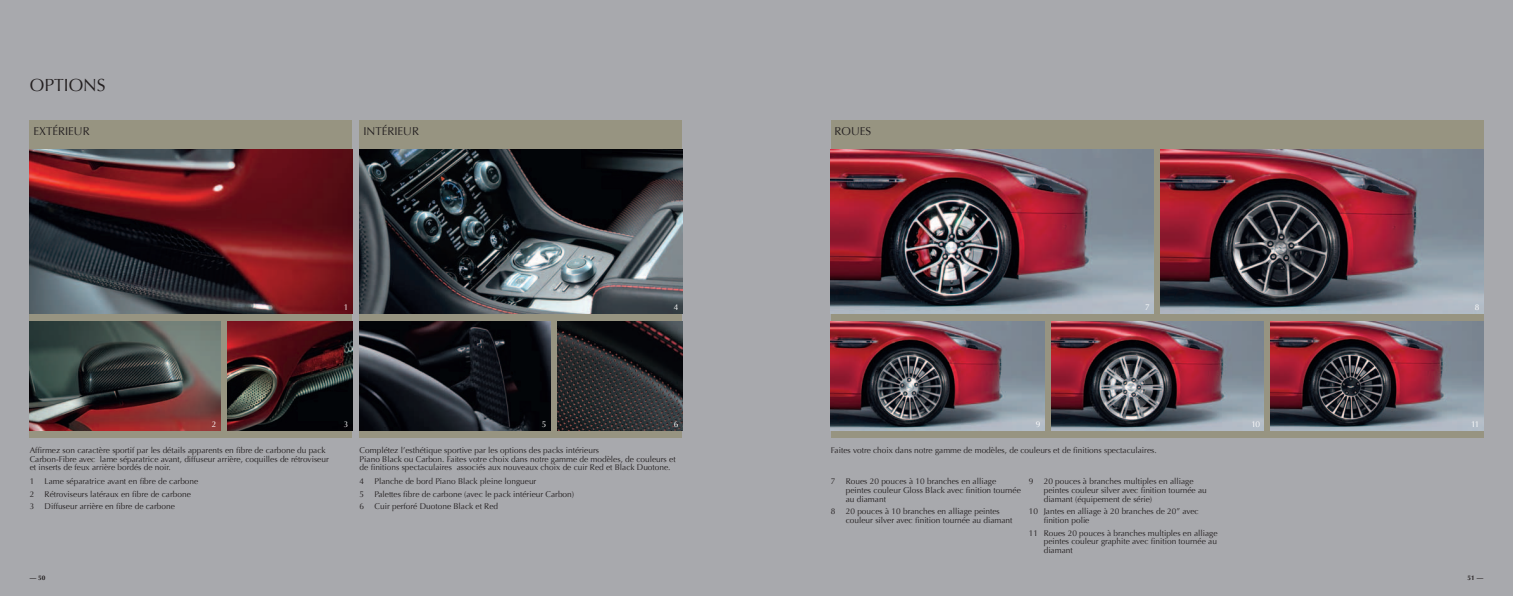
<style>
.page{position:relative;width:1513px;height:596px;background:#fff}
.page>*{position:absolute;margin:0;border:0;box-sizing:border-box;transform-origin:0 0}
.t1{font:17.5px "Optima";color:#231f20}
.t2{font:11.38px "Optima";color:#231f20}
.t3{font:8.31px/8.8px "Optima";color:#231f20}
.t4{font:8.31px "Optima";color:#fff}
.t5{font:700 6.56px "Optima";color:#231f20}
</style>
<div class="page">
<div style="left:0;top:0;width:1513px;height:595px;background:#a8a9ad"></div>
<div style="left:30px;top:120px;width:322px;height:317px;background:#979481"></div>
<div style="left:360px;top:120px;width:322px;height:317px;background:#979481"></div>
<div style="left:831px;top:120px;width:652px;height:317px;background:#979481"></div>
<img style="left:30px;top:321px;width:190px;height:109px">
<img style="left:360px;top:321px;width:190px;height:109px">
<img style="left:228px;top:321px;width:124px;height:109px">
<img style="left:558px;top:321px;width:124px;height:109px">
<img style="left:30px;top:150px;width:322px;height:163px">
<img style="left:360px;top:150px;width:322px;height:163px">
<img style="left:1271px;top:321px;width:212px;height:109px">
<img style="left:1161px;top:150px;width:322px;height:163px">
<img style="left:831px;top:150px;width:322px;height:163px">
<img style="left:831px;top:321px;width:213px;height:109px">
<img style="left:1051px;top:321px;width:213px;height:109px">
<h1 class="t1" style="left:30px;top:75px;width:77px">OPTIONS</h1>
<h2 class="t2" style="left:33px;top:124px;width:58px">EXTÉRIEUR</h2>
<h2 class="t2" style="left:363px;top:124px;width:57px">INTÉRIEUR</h2>
<h2 class="t2" style="left:835px;top:124px;width:38px">ROUES</h2>
<p class="t4" style="left:344px;top:302px;width:6px">1</p>
<p class="t4" style="left:674px;top:302px;width:6px">4</p>
<p class="t4" style="left:1145px;top:302px;width:6px">7</p>
<p class="t4" style="left:1475px;top:302px;width:6px">8</p>
<p class="t4" style="left:212px;top:418px;width:6px">2</p>
<p class="t4" style="left:344px;top:418px;width:6px">3</p>
<p class="t4" style="left:542px;top:418px;width:6px">5</p>
<p class="t4" style="left:674px;top:418px;width:6px">6</p>
<p class="t4" style="left:1036px;top:418px;width:6px">9</p>
<p class="t4" style="left:1252px;top:418px;width:10px">10</p>
<p class="t4" style="left:1471px;top:418px;width:10px">11</p>
<p class="t3" style="left:30px;top:445px;width:301px">Affirmez son caractère sportif par les détails apparents en fibre de carbone du pack<br>Carbon-Fibre avec lame séparatrice avant, diffuseur arrière, coquilles de rétroviseur et inserts de feux arrière bordés de noir.</p>
<p class="t3" style="left:360px;top:445px;width:318px">Complétez l’esthétique sportive par les options des packs intérieurs<br>Piano Black ou Carbon. Faites votre choix dans notre gamme de modèles, de couleurs et de finitions spectaculaires associés aux nouveaux choix de cuir Red et Black Duotone.</p>
<p class="t3" style="left:30px;top:475px;width:170px;line-height:12.4px">1 Lame séparatrice avant en fibre de carbone<br>2 Rétroviseurs latéraux en fibre de carbone<br>3 Diffuseur arrière en fibre de carbone</p>
<p class="t3" style="left:360px;top:475px;width:216px;line-height:12.4px">4 Planche de bord Piano Black pleine longueur<br>5 Palettes fibre de carbone (avec le pack intérieur Carbon)<br>6 Cuir perforé Duotone Black et Red</p>
<p class="t3" style="left:831px;top:445px;width:327px">Faites votre choix dans notre gamme de modèles, de couleurs et de finitions spectaculaires.</p>
<p class="t3" style="left:846px;top:477px;width:177px;text-indent:-15px">7 Roues 20 pouces à 10 branches en alliage peintes couleur Gloss Black avec finition tournée au diamant</p>
<p class="t3" style="left:846px;top:507px;width:168px;text-indent:-15px">8 20 pouces à 10 branches en alliage peintes couleur silver avec finition tournée au diamant</p>
<p class="t3" style="left:1044px;top:477px;width:165px;text-indent:-15px">9 20 pouces à branches multiples en alliage peintes couleur silver avec finition tournée au diamant (équipement de série)</p>
<p class="t3" style="left:1044px;top:507px;width:156px;text-indent:-15px">10 Jantes en alliage à 20 branches de 20” avec finition polie</p>
<p class="t3" style="left:1044px;top:528px;width:175px;text-align:justify;text-indent:-15px">11 Roues 20 pouces à branches multiples en alliage peintes couleur graphite avec finition tournée au diamant</p>
<p class="t5" style="left:30px;top:573px;width:17px">— 50</p>
<p class="t5" style="left:1468px;top:573px;width:17px">51 —</p>
</div>
